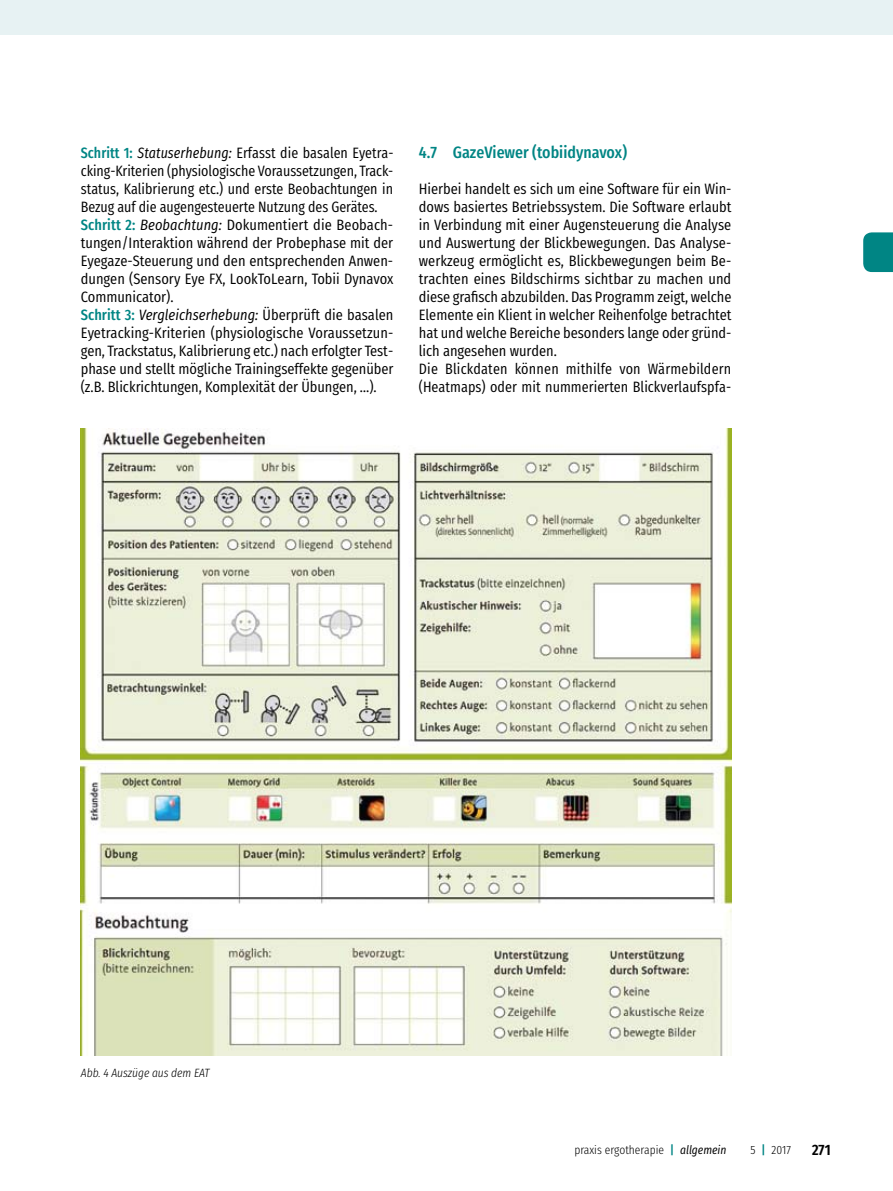
<style>
.page{position:relative;width:893px;height:1191px;background:#fff}
.page>*{position:absolute;margin:0;border:0;box-sizing:border-box;transform-origin:0 0}
.t1{font:500 16.5px "Fira Sans Condensed";color:#008584}
.t2{font:15px/18px "Fira Sans Condensed";color:#000}
.t3{font:600 15px "Fira Sans Condensed";color:#000}
.t4{font:300 12px "Fira Sans Condensed";color:#000}
.t5{font:italic 300 12px "Fira Sans Condensed";color:#000}
.s1{font-weight:500;color:#008584}
.s2{font-style:italic}
.s3{font-weight:400;font-style:italic}
</style>
<div class="page">
<svg style="left:863px;top:232px;width:30px;height:40px"></svg>
<div style="left:0;top:0;width:893px;height:34px;background:#e7f2f3"></div>
<img style="left:81px;top:428px;width:650px;height:627px">
<p class="t2" style="left:81px;top:142px;width:314px"><span class="s1">Schritt 1:</span> <span class="s2">Statuserhebung:</span> Erfasst die basalen Eyetra&shy;cking-Kriterien (physiologische Voraussetzungen, Track&shy;status, Kalibrierung etc.) und erste Beobachtungen in Bezug auf die augengesteuerte Nutzung des Gerätes.<br><span class="s1">Schritt 2:</span> <span class="s2">Beobachtung:</span> Dokumentiert die Beobach&shy;tungen/Interaktion während der Probephase mit der Eyegaze-Steuerung und den entsprechenden Anwen&shy;dungen (Sensory Eye FX, LookToLearn, Tobii Dynavox Communicator).<br><span class="s1">Schritt 3:</span> <span class="s2">Vergleichserhebung:</span> Überprüft die basalen Eyetracking-Kriterien (physiologische Voraussetzun&shy;gen, Trackstatus, Kalibrierung etc.) nach erfolgter Test&shy;phase und stellt mögliche Trainingseffekte gegenüber (z.B. Blickrichtungen, Komplexität der Übungen, …).</p>
<p class="t1" style="left:419px;top:137px;width:210px">4.7 GazeViewer (tobiidynavox)</p>
<p class="t2" style="left:419px;top:178px;width:314px">Hierbei handelt es sich um eine Software für ein Win&shy;dows basiertes Betriebssystem. Die Software erlaubt in Verbindung mit einer Augensteuerung die Analyse und Auswertung der Blickbewegungen. Das Analyse&shy;werkzeug ermöglicht es, Blickbewegungen beim Be&shy;trachten eines Bildschirms sichtbar zu machen und diese grafisch abzubilden. Das Programm zeigt, welche Elemente ein Klient in welcher Reihenfolge betrachtet hat und welche Bereiche besonders lange oder gründ&shy;lich angesehen wurden.<br>Die Blickdaten können mithilfe von Wärmebildern (Heatmaps) oder mit nummerierten Blickverlaufspfa-</p>
<p class="t5" style="left:81px;top:1064px;width:130px">Abb. 4 Auszüge aus dem EAT</p>
<p class="t4" style="left:574px;top:1139px;width:154px">praxis ergotherapie <span class="s1">|</span> <span class="s3">allgemein</span></p>
<p class="t4" style="left:750px;top:1139px;width:42px">5 <span class="s1">|</span> 2017</p>
<p class="t3" style="left:812px;top:1135px;width:20px">271</p>
</div>
